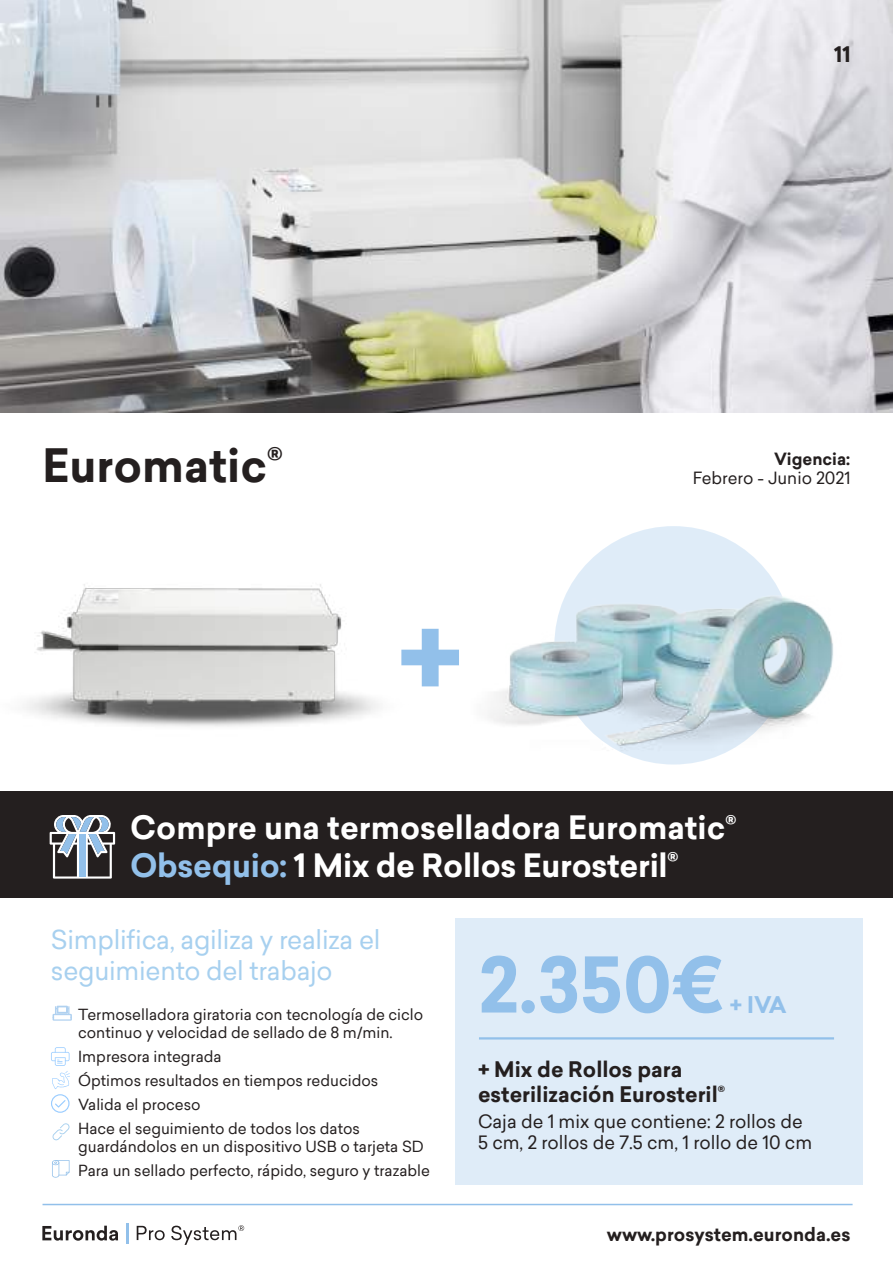
<style>
.page{position:relative;width:893px;height:1263px;background:#fff}
.page>*{position:absolute;margin:0;border:0;box-sizing:border-box;transform-origin:0 0}
.t1{font:700 118.5px "Sailec";color:#92c0ea}
.t2{font:700 75px "Sailec";color:#92c0ea}
.t3{font:700 45px "Sailec";color:#241f1f}
.t4{font:700 31.5px/37.5px "Sailec";color:#fff}
.t5{font:25.5px/30.6px "Sailec";letter-spacing:-.01em;color:#a7d0ef}
.t6{font:700 22.5px "Sailec";color:#92c0ea}
.t7{font:700 21px/25.2px "Sailec";color:#241f1f}
.t8{font:18px/21px "Sailec";color:#241f1f}
.t9{font:700 18px "Sailec";color:#241f1f}
.t10{font:16.5px "Sailec";color:#241f1f}
.t11{font:700 16.5px "Sailec";color:#241f1f}
.t12{font:15px/24px "Sailec";color:#241f1f}
.s1{color:#92c0ea}
</style>
<div class="page">
<hr style="left:43px;top:1204px;width:810px;height:1px;background:#92c0ea">
<hr style="left:126px;top:1224px;width:2px;height:20px;background:#92c0ea">
<svg style="left:42px;top:1226px;width:76px;height:15px"></svg>
<svg style="left:137px;top:1226px;width:28px;height:14px"></svg>
<svg style="left:171px;top:1225px;width:73px;height:20px"></svg>
<img style="left:67px;top:584px;width:312px;height:143px">
<img style="left:0;top:0;width:893px;height:412px">
<div style="left:0;top:792px;width:893px;height:106px;background:#241f1f"></div>
<svg style="left:50px;top:815px;width:65px;height:63px"></svg>
<div style="left:79px;top:834px;width:7px;height:42px;background:#92c0ea"></div>
<div style="left:455px;top:918px;width:408px;height:266px;background:#dfecf8"></div>
<hr style="left:479px;top:1037px;width:355px;height:2px;background:#92c0ea">
<img style="left:398px;top:404px;width:495px;height:388px">
<img style="left:0;top:404px;width:67px;height:420px">
<svg style="left:53px;top:1006px;width:19px;height:15px"></svg>
<svg style="left:52px;top:1160px;width:18px;height:17px"></svg>
<svg style="left:52px;top:1123px;width:18px;height:17px"></svg>
<svg style="left:51px;top:1047px;width:19px;height:66px"></svg>
<h3 class="t3" style="left:42px;top:433px;width:242px">Euromatic<sup>®</sup></h3>
<h1 class="t1" style="left:398px;top:573px;width:66px">+</h1>
<h3 class="t7" style="left:834px;top:42px;width:18px">11</h3>
<p class="t11" style="left:774px;top:447px;width:78px">Vigencia:</p>
<p class="t10" style="left:693px;top:467px;width:159px">Febrero - Junio 2021</p>
<h3 class="t4" style="left:130px;top:810px;width:608px">Compre una termoselladora Euromatic<sup>®<br></sup><span class="s1">Obsequio:</span> 1 Mix de Rollos Eurosteril<sup>®</sup></h3>
<h3 class="t5" style="left:51px;top:924px;width:331px">Simplifica, agiliza y realiza el seguimiento del trabajo</h3>
<p class="t12" style="left:78px;top:1005px;width:347px;line-height:18px">Termoselladora giratoria con tecnología de ciclo continuo y velocidad de sellado de 8 m/min.</p>
<p class="t12" style="left:78px;top:1044px;width:302px">Impresora integrada<br>Óptimos resultados en tiempos reducidos<br>Valida el proceso<br>Hace el seguimiento de todos los datos</p>
<p class="t12" style="left:78px;top:1134px;width:353px">guardándolos en un dispositivo USB o tarjeta SD<br>Para un sellado perfecto, rápido, seguro y trazable</p>
<h2 class="t2" style="left:478px;top:931px;width:248px">2.350€</h2>
<h3 class="t6" style="left:730px;top:988px;width:58px">+ IVA</h3>
<h3 class="t7" style="left:478px;top:1057px;width:249px">+ Mix de Rollos para esterilización Eurosteril<sup>®</sup></h3>
<p class="t8" style="left:478px;top:1110px;width:336px">Caja de 1 mix que contiene: 2 rollos de<br>5 cm, 2 rollos de 7.5 cm, 1 rollo de 10 cm</p>
<p class="t9" style="left:607px;top:1221px;width:245px">www.prosystem.euronda.es</p>
</div>
